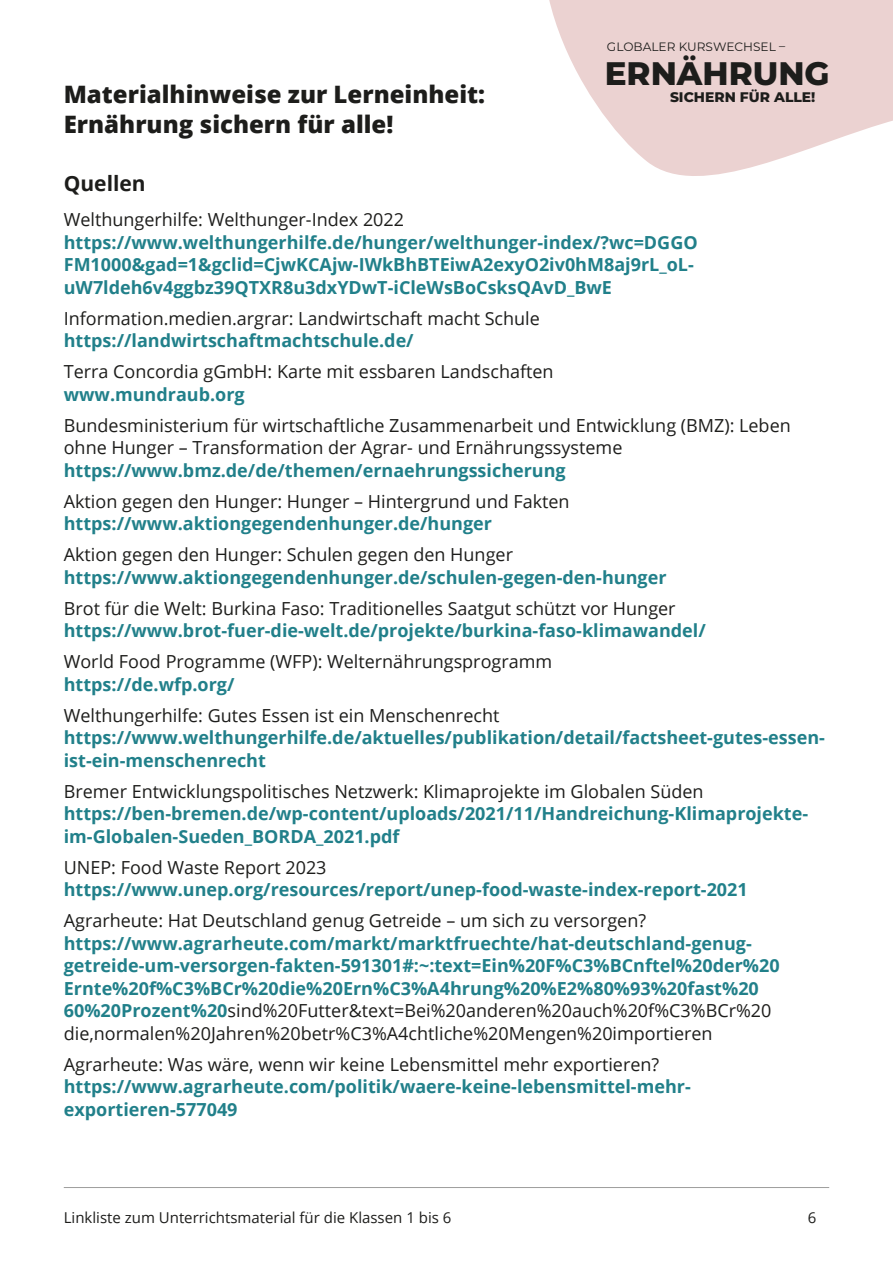
<style>
.page{position:relative;width:893px;height:1263px;background:#fff}
.page>*{position:absolute;margin:0;border:0;box-sizing:border-box;transform-origin:0 0}
.H1_2023{font:800 32.55px "Montserrat";color:#1d1d1b}
.t1{font:800 24px/30px "Open Sans";color:#1d1d1b}
.t2{font:700 21px "Open Sans";color:#1d1d1b}
.t3{font:700 18px/22.5px "Open Sans";color:#21808a}
.t4{font:18px/22.5px "Open Sans";color:#1d1d1b}
.t5{font:15px "Open Sans";color:#1d1d1b}
.H1_2023-2{font:800 13.95px "Montserrat";color:#1d1d1b}
.H1_2023-3{font:12.15px "Montserrat";color:#1d1d1b}
.s1{font-weight:400;color:#1d1d1b}
.s2{font-weight:700;color:#21808a}
</style>
<div class="page">
<hr style="left:64px;top:1187px;width:765px;height:1px;background:#9d9d9c">
<svg style="left:549px;top:0;width:344px;height:176px;fill:#ebd2d1"></svg>
<h1 class="H1_2023-3" style="left:607px;top:38px;width:180px">GLOBALER KURSWECHSEL –</h1>
<h1 class="H1_2023" style="left:605px;top:50px;width:226px">ERNÄHRUNG</h1>
<h1 class="H1_2023-2" style="left:670px;top:87px;width:147px">SICHERN FÜR ALLE!</h1>
<h1 class="t1" style="left:64px;top:78px;width:423px">Materialhinweise zur Lerneinheit:<br>Ernährung sichern für alle!</h1>
<h2 class="t2" style="left:64px;top:168px;width:83px">Quellen</h2>
<p class="t3" style="left:64px;top:208px;width:635px"><span class="s1">Welthungerhilfe: Welthunger-Index 2022 </span>https://www.welthungerhilfe.de/hunger/welthunger-index/?wc=DGGO FM1000&amp;gad=1&amp;gclid=CjwKCAjw-IWkBhBTEiwA2exyO2iv0hM8aj9rL_oL&shy;uW7ldeh6v4ggbz39QTXR8u3dxYDwT-iCleWsBoCsksQAvD_BwE</p>
<p class="t4" style="left:64px;top:306px;width:478px">Information.medien.argrar: Landwirtschaft macht Schule <span class="s2">https://landwirtschaftmachtschule.de/</span></p>
<p class="t4" style="left:64px;top:360px;width:491px">Terra Concordia gGmbH: Karte mit essbaren Landschaften <span class="s2">www.mundraub.org</span></p>
<p class="t4" style="left:64px;top:413px;width:728px">Bundesministerium für wirtschaftliche Zusammenarbeit und Entwicklung (BMZ): Leben ohne Hunger – Transformation der Agrar- und Ernährungssysteme <span class="s2">https://www.bmz.de/de/themen/ernaehrungssicherung</span></p>
<p class="t4" style="left:64px;top:489px;width:507px">Aktion gegen den Hunger: Hunger – Hintergrund und Fakten <span class="s2">https://www.aktiongegendenhunger.de/hunger</span></p>
<p class="t3" style="left:64px;top:543px;width:604px"><span class="s1">Aktion gegen den Hunger: Schulen gegen den Hunger </span>https://www.aktiongegendenhunger.de/schulen-gegen-den-hunger</p>
<p class="t3" style="left:64px;top:596px;width:644px"><span class="s1">Brot für die Welt: Burkina Faso: Traditionelles Saatgut schützt vor Hunger </span>https://www.brot-fuer-die-welt.de/projekte/burkina-faso-klimawandel/</p>
<p class="t4" style="left:64px;top:650px;width:490px">World Food Programme (WFP): Welternährungsprogramm <span class="s2">https://de.wfp.org/</span></p>
<p class="t3" style="left:64px;top:703px;width:763px"><span class="s1">Welthungerhilfe: Gutes Essen ist ein Menschenrecht </span>https://www.welthungerhilfe.de/aktuelles/publikation/detail/factsheet-gutes-essen&shy;ist-ein-menschenrecht</p>
<p class="t3" style="left:64px;top:779px;width:746px"><span class="s1">Bremer Entwicklungspolitisches Netzwerk: Klimaprojekte im Globalen Süden </span>https://ben-bremen.de/wp-content/uploads/2021/11/Handreichung-Klimaprojekte&shy;im-Globalen-Sueden_BORDA_2021.pdf</p>
<p class="t3" style="left:64px;top:855px;width:685px"><span class="s1">UNEP: Food Waste Report 2023 </span>https://www.unep.org/resources/report/unep-food-waste-index-report-2021</p>
<p class="t3" style="left:64px;top:909px;width:717px"><span class="s1">Agrarheute: Hat Deutschland genug Getreide – um sich zu versorgen? </span>https://www.agrarheute.com/markt/marktfruechte/hat-deutschland-genug&shy;getreide-um-versorgen-fakten-591301#:~:text=Ein%20F%C3%BCnftel%20der%20<br>Ernte%20f%C3%BCr%20die%20Ern%C3%A4hrung%20%E2%80%93%20fast%20<br>60%20Prozent%20<span class="s1">sind%20Futter&amp;text=Bei%20anderen%20auch%20f%C3%BCr%20 die,normalen%20Jahren%20betr%C3%A4chtliche%20Mengen%20importieren</span></p>
<p class="t3" style="left:64px;top:1052px;width:629px"><span class="s1">Agrarheute: Was wäre, wenn wir keine Lebensmittel mehr exportieren? </span>https://www.agrarheute.com/politik/waere-keine-lebensmittel-mehr&shy;exportieren-577049</p>
<p class="t5" style="left:64px;top:1207px;width:389px">Linkliste zum Unterrichtsmaterial für die Klassen 1 bis 6</p>
<p class="t5" style="left:808px;top:1207px;width:10px">6</p>
</div>
